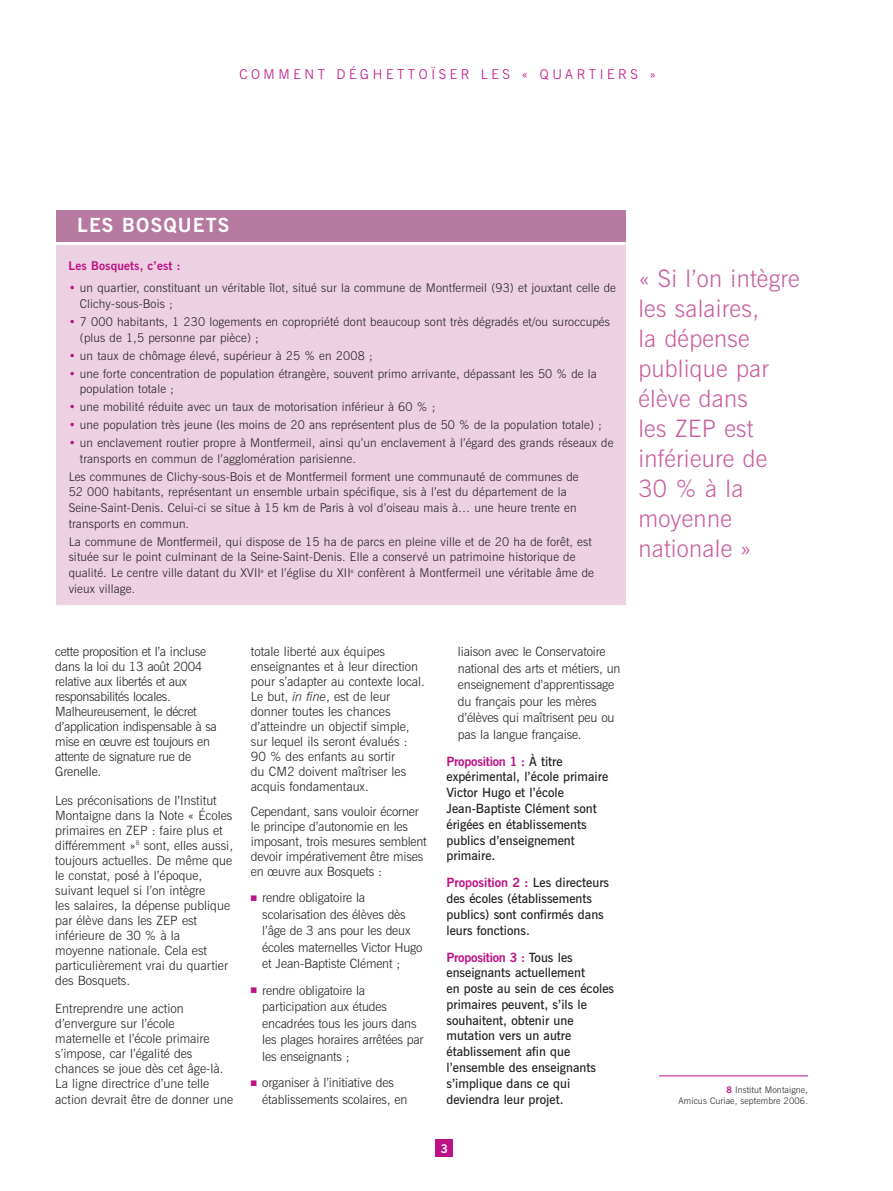
<style>
.page{position:relative;width:893px;height:1191px;background:#fff}
.page>*{position:absolute;margin:0;border:0;box-sizing:border-box;transform-origin:0 0}
.t1{font:300 24px/30px "News Gothic BT";letter-spacing:.01em;color:#c95fa0}
.t2{font:700 19.5px "News Gothic BT";letter-spacing:.06em;color:#fff}
.t3{font:300 13.5px "News Gothic BT";letter-spacing:.265em;color:#bd1186}
.t4{font:300 12.75px/15px "News Gothic BT";letter-spacing:-.01em;color:#231f20}
.t5{font:600 12.75px/15.8px "News Gothic BT";color:#231f20}
.t6{font:300 12px/15.8px "News Gothic BT";letter-spacing:.01em;color:#231f20}
.t7{font:700 12px "News Gothic BT";letter-spacing:.01em;color:#bd1186}
.t8{font:700 12px "News Gothic BT";color:#fff}
.t9{font:300 9px/11.2px "News Gothic BT";letter-spacing:.01em;color:#231f20;text-align:right}
.s1{color:#bd1186}
.s2{font-style:italic}
.s3{font-weight:700;color:#bd1186}
</style>
<div class="page">
<div style="left:436px;top:1140px;width:17px;height:17px;background:#bd1186"></div>
<hr style="left:659px;top:1075px;width:149px;height:1px;background:#bd1186">
<div style="left:56px;top:246px;width:569px;height:359px;background:#edd0e2"></div>
<div style="left:56px;top:210px;width:569px;height:31px;background:#b67aa1"></div>
<p class="t3" style="left:239px;top:66px;width:418px">COMMENT DÉGHETTOÏSER LES « QUARTIERS »</p>
<h2 class="t2" style="left:77px;top:213px;width:154px">LES BOSQUETS</h2>
<p class="t7" style="left:69px;top:259px;width:113px">Les Bosquets, c’est :</p>
<p class="t6" style="left:80px;top:280px;width:538px;text-indent:-11px"><span class="s1">•</span> un quartier, constituant un véritable îlot, situé sur la commune de Montfermeil (93) et jouxtant celle de<br>Clichy-sous-Bois ;</p>
<p class="t6" style="left:80px;top:314px;width:532px;text-indent:-11px"><span class="s1">•</span> 7 000 habitants, 1 230 logements en copropriété dont beaucoup sont très dégradés et/ou suroccupés (plus de 1,5 personne par pièce) ;</p>
<p class="t6" style="left:69px;top:347px;width:305px"><span class="s1">•</span> un taux de chômage élevé, supérieur à 25 % en 2008 ;</p>
<p class="t6" style="left:80px;top:365px;width:518px;text-indent:-11px"><span class="s1">•</span> une forte concentration de population étrangère, souvent primo arrivante, dépassant les 50 % de la population totale ;</p>
<p class="t6" style="left:69px;top:399px;width:368px"><span class="s1">•</span> une mobilité réduite avec un taux de motorisation inférieur à 60 % ;</p>
<p class="t6" style="left:69px;top:417px;width:535px"><span class="s1">•</span> une population très jeune (les moins de 20 ans représentent plus de 50 % de la population totale) ;</p>
<p class="t6" style="left:80px;top:435px;width:535px;text-indent:-11px"><span class="s1">•</span> un enclavement routier propre à Montfermeil, ainsi qu’un enclavement à l’égard des grands réseaux de transports en commun de l’agglomération parisienne.</p>
<p class="t6" style="left:69px;top:468px;width:511px">Les communes de Clichy-sous-Bois et de Montfermeil forment une communauté de communes de 52 000 habitants, représentant un ensemble urbain spécifique, sis à l’est du département de la Seine-Saint-Denis. Celui-ci se situe à 15 km de Paris à vol d’oiseau mais à… une heure trente en transports en commun.</p>
<p class="t6" style="left:69px;top:533px;width:527px">La commune de Montfermeil, qui dispose de 15 ha de parcs en pleine ville et de 20 ha de forêt, est située sur le point culminant de la Seine-Saint-Denis. Elle a conservé un patrimoine historique de qualité. Le centre ville datant du XVII<sup>e</sup> et l’église du XII<sup>e</sup> confèrent à Montfermeil une véritable âme de vieux village.</p>
<h1 class="t1" style="left:638px;top:263px;width:163px">« Si l’on intègre les salaires,<br>la dépense publique par élève dans<br>les ZEP est inférieure de<br>30 % à la moyenne nationale »</h1>
<p class="t4" style="left:55px;top:644px;width:163px">cette proposition et l’a incluse dans la loi du 13 août 2004 relative aux libertés et aux responsabilités locales.<br>Malheureusement, le décret d’application indispensable à sa mise en œuvre est toujours en attente de signature rue de<br>Grenelle.</p>
<p class="t4" style="left:55px;top:792px;width:179px">Les préconisations de l’Institut<br>Montaigne dans la Note « Écoles primaires en ZEP : faire plus et différemment »<sup>8</sup> sont, elles aussi, toujours actuelles. De même que le constat, posé à l’époque, suivant lequel si l’on intègre<br>les salaires, la dépense publique par élève dans les ZEP est inférieure de 30 % à la<br>moyenne nationale. Cela est particulièrement vrai du quartier des Bosquets.</p>
<p class="t4" style="left:55px;top:1001px;width:179px">Entreprendre une action d’envergure sur l’école<br>maternelle et l’école primaire s’impose, car l’égalité des chances se joue dès cet âge-là.<br>La ligne directrice d’une telle action devrait être de donner une</p>
<p class="t4" style="left:251px;top:644px;width:176px">totale liberté aux équipes enseignantes et à leur direction pour s’adapter au contexte local.<br>Le but, <span class="s2">in fine</span>, est de leur donner toutes les chances d’atteindre un objectif simple, sur lequel ils seront évalués :<br>90 % des enfants au sortir<br>du CM2 doivent maîtriser les acquis fondamentaux.</p>
<p class="t4" style="left:251px;top:804px;width:177px">Cependant, sans vouloir écorner le principe d’autonomie en les imposant, trois mesures semblent devoir impérativement être mises en œuvre aux Bosquets :</p>
<p class="t4" style="left:262px;top:889px;width:162px;line-height:16.5px;text-indent:-11px"><sup>■</sup> rendre obligatoire la scolarisation des élèves dès l’âge de 3 ans pour les deux écoles maternelles Victor Hugo et Jean-Baptiste Clément ;</p>
<p class="t4" style="left:262px;top:981px;width:163px;line-height:16.5px;text-indent:-11px"><sup>■</sup> rendre obligatoire la participation aux études encadrées tous les jours dans les plages horaires arrêtées par les enseignants ;</p>
<p class="t4" style="left:262px;top:1074px;width:147px;line-height:16.5px;text-indent:-11px"><sup>■</sup> organiser à l’initiative des établissements scolaires, en</p>
<p class="t4" style="left:458px;top:643px;width:164px;line-height:16.5px">liaison avec le Conservatoire national des arts et métiers, un enseignement d’apprentissage du français pour les mères d’élèves qui maîtrisent peu ou pas la langue française.</p>
<p class="t5" style="left:446px;top:753px;width:163px"><span class="s3">Proposition 1 :</span> À titre expérimental, l’école primaire<br>Victor Hugo et l’école<br>Jean-Baptiste Clément sont érigées en établissements publics d’enseignement primaire.</p>
<p class="t5" style="left:446px;top:875px;width:164px"><span class="s3">Proposition 2 :</span> Les directeurs des écoles (établissements publics) sont confirmés dans leurs fonctions.</p>
<p class="t5" style="left:446px;top:949px;width:169px"><span class="s3">Proposition 3 :</span> Tous les enseignants actuellement<br>en poste au sein de ces écoles primaires peuvent, s’ils le souhaitent, obtenir une mutation vers un autre établissement afin que l’ensemble des enseignants s’implique dans ce qui deviendra leur projet.</p>
<p class="t8" style="left:441px;top:1141px;width:9px">3</p>
<p class="t9" style="left:678px;top:1084px;width:131px"><span class="s3">8</span> Institut Montaigne,<br>Amicus Curiae, septembre 2006.</p>
</div>
